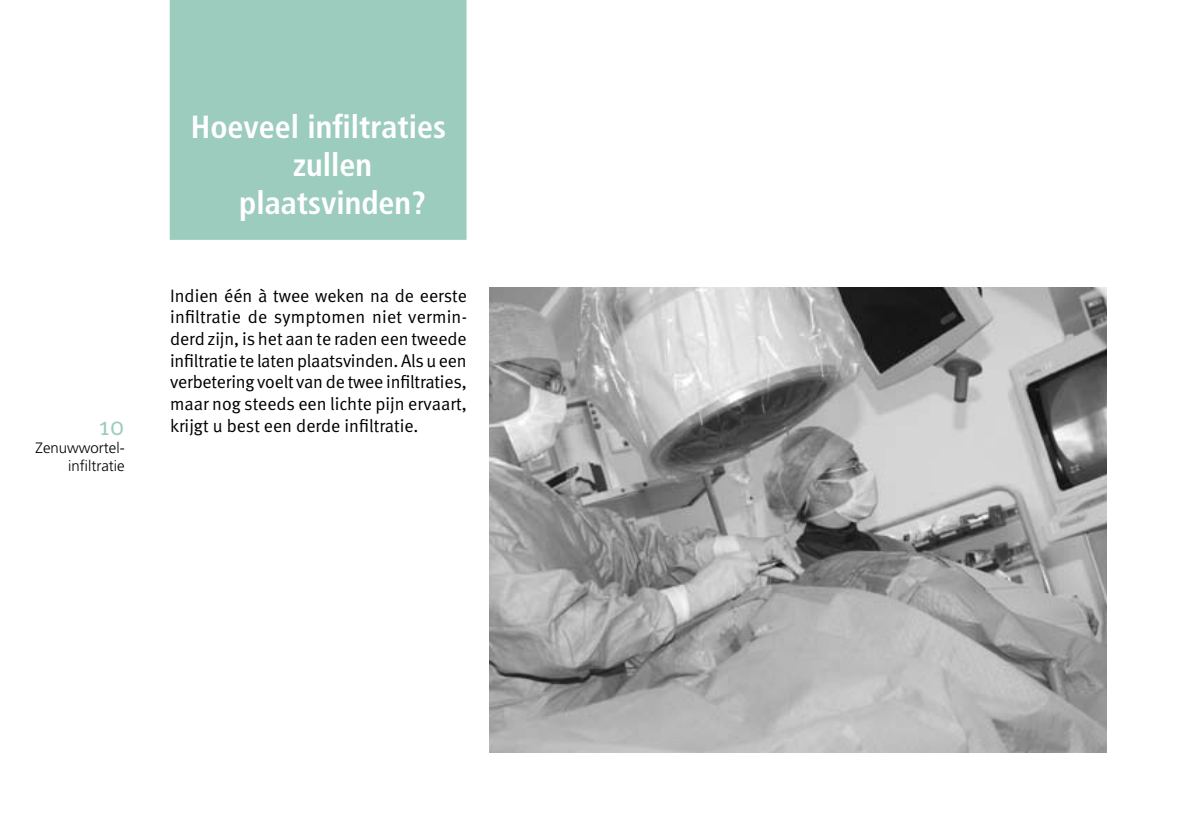
<style>
.page{position:relative;width:1191px;height:840px;background:#fff}
.page>*{position:absolute;margin:0;border:0;box-sizing:border-box;transform-origin:0 0}
.t1{font:700 condensed 32px "Frutiger";color:#fff}
.t2{font:26px "Meta Normal";color:#9cccbe}
.t3{font:18px/21.6px "Meta Normal";color:#000;text-align:justify}
.t4{font:300 15px/18px "Frutiger";color:#000;text-align:right}
</style>
<div class="page">
<img style="left:489px;top:287px;width:617px;height:464px">
<div style="left:170px;top:1px;width:296px;height:239px;background:#9cccbe"></div>
<div style="left:170px;top:0;width:296px;height:240px;border:1px solid #9cccbe"></div>
<h2 class="t2" style="left:99px;top:410px;width:27px">10</h2>
<p class="t4" style="left:36px;top:439px;width:91px">Zenuwwortel&shy;infiltratie</p>
<h1 class="t1" style="left:191px;top:107px;width:257px">Hoeveel infiltraties</h1>
<h1 class="t1" style="left:293px;top:146px;width:80px">zullen</h1>
<h1 class="t1" style="left:239px;top:184px;width:188px">plaatsvinden?</h1>
<p class="t3" style="left:170px;top:284px;width:298px">Indien één à twee weken na de eerste infiltratie de symptomen niet vermin&shy;derd zijn, is het aan te raden een tweede infiltratie te laten plaatsvinden. Als u een verbetering voelt van de twee infiltraties, maar nog steeds een lichte pijn ervaart, krijgt u best een derde infiltratie.</p>
</div>
